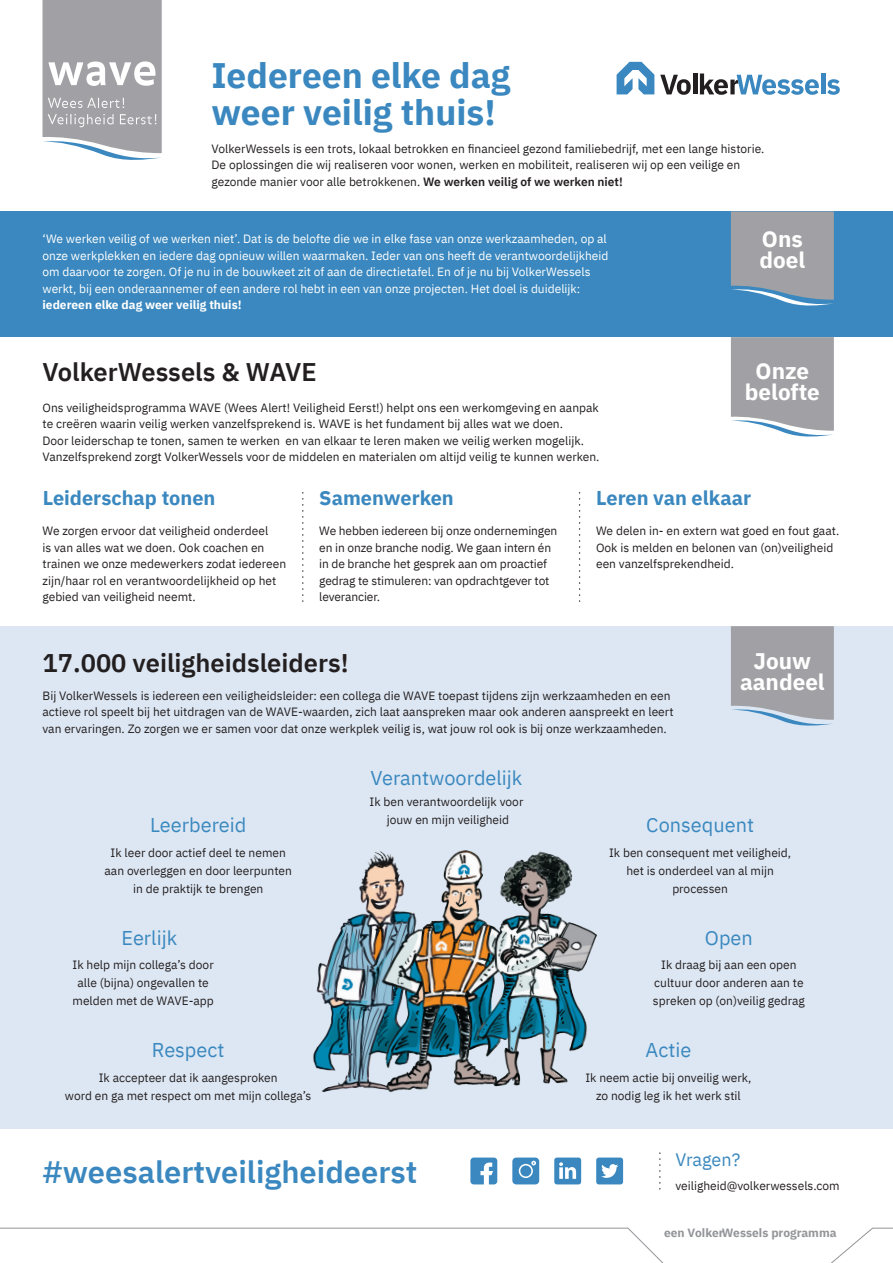
<style>
.page{position:relative;width:893px;height:1263px;background:#fff}
.page>*{position:absolute;margin:0;border:0;box-sizing:border-box;transform-origin:0 0}
.t1{font:700 35.4px/36.6px "IBM Plex Sans";color:#3a88bf}
.t2{font:600 30.9px "IBM Plex Sans";color:#3a88bf}
.t3{font:600 25.5px "IBM Plex Sans";color:#231f20}
.t4{font:700 22.5px/21px "IBM Plex Sans";color:#fff;text-align:center}
.t5{font:19.95px "IBM Plex Sans";color:#3a88bf}
.t6{font:700 19.95px "IBM Plex Sans";color:#3a88bf}
.t7{font:18px "IBM Plex Sans";letter-spacing:-.005em;color:#3a88bf}
.t8{font:12px/16.5px "IBM Plex Sans";color:#231f20;text-align:center}
.t9{font:12px/16.5px "IBM Plex Sans";color:#fff}
.t10{font:700 12px "IBM Plex Sans";color:#fff}
.t11{font:700 12px "IBM Plex Sans Tekst";color:#939598}
.s1{font-weight:600}
</style>
<div class="page">
<svg style="left:731px;top:337px;width:103px;height:100px;background:#a9abaf"></svg>
<svg style="left:0;top:1227px;width:664px;height:36px"></svg>
<svg style="left:831px;top:1227px;width:62px;height:36px"></svg>
<svg style="left:660px;top:75px;width:31px;height:20px"></svg>
<svg style="left:827px;top:79px;width:13px;height:16px"></svg>
<hr style="left:693px;top:74px;width:4px;height:20px;background:#231f20">
<hr style="left:821px;top:74px;width:4px;height:20px;background:#3a88bf">
<svg style="left:700px;top:74px;width:119px;height:21px"></svg>
<svg style="left:617px;top:62px;width:37px;height:32px"></svg>
<div style="left:0;top:211px;width:893px;height:126px;background:#3a88bf"></div>
<div style="left:0;top:626px;width:893px;height:503px;background:#dde7f3"></div>
<svg style="left:302px;top:493px;width:1px;height:109px"></svg>
<svg style="left:579px;top:493px;width:1px;height:109px"></svg>
<svg style="left:659px;top:1153px;width:2px;height:37px"></svg>
<svg style="left:43px;top:0;width:119px;height:160px;background:#afb0b4"></svg>
<svg style="left:731px;top:211px;width:103px;height:95px;background:#96a0aa"></svg>
<img style="left:313px;top:850px;width:284px;height:243px">
<svg style="left:470px;top:1157px;width:27px;height:27px"></svg>
<svg style="left:512px;top:1157px;width:27px;height:27px"></svg>
<div style="left:520px;top:1165px;width:11px;height:11px;background:#3a88bf;border-radius:50%"></div>
<svg style="left:554px;top:1157px;width:27px;height:27px"></svg>
<svg style="left:596px;top:1157px;width:27px;height:27px"></svg>
<svg style="left:731px;top:626px;width:103px;height:100px;background:#a5a8ae"></svg>
<h1 class="t1" style="left:212px;top:55px;width:300px">Iedereen elke dag weer veilig thuis!</h1>
<p class="t8" style="left:212px;top:139px;width:554px;text-align:left">VolkerWessels is een trots, lokaal betrokken en financieel gezond familiebedrijf, met een lange historie.<br>De oplossingen die wij realiseren voor wonen, werken en mobiliteit, realiseren wij op een veilige en gezonde manier voor alle betrokkenen. <span class="s1">We werken veilig of we werken niet!</span></p>
<p class="t9" style="left:43px;top:229px;width:567px">‘We werken veilig of we werken niet’. Dat is de belofte die we in elke fase van onze werkzaamheden, op al onze werkplekken en iedere dag opnieuw willen waarmaken. Ieder van ons heeft de verantwoordelijkheid om daarvoor te zorgen. Of je nu in de bouwkeet zit of aan de directietafel. En of je nu bij VolkerWessels werkt, bij een onderaannemer of een andere rol hebt in een van onze projecten. Het doel is duidelijk:</p>
<p class="t10" style="left:43px;top:295px;width:201px">iedereen elke dag weer veilig thuis!</p>
<h3 class="t3" style="left:43px;top:352px;width:276px">VolkerWessels &amp; WAVE</h3>
<p class="t8" style="left:43px;top:398px;width:558px;text-align:left">Ons veiligheidsprogramma WAVE (Wees Alert! Veiligheid Eerst!) helpt ons een werkomgeving en aanpak te creëren waarin veilig werken vanzelfsprekend is. WAVE is het fundament bij alles wat we doen.<br>Door leiderschap te tonen, samen te werken en van elkaar te leren maken we veilig werken mogelijk.<br>Vanzelfsprekend zorgt VolkerWessels voor de middelen en materialen om altijd veilig te kunnen werken.</p>
<h3 class="t4" style="left:759px;top:227px;width:47px;text-align:left">Ons doel</h3>
<h3 class="t4" style="left:745px;top:359px;width:76px">Onze belofte</h3>
<h3 class="t6" style="left:43px;top:482px;width:174px">Leiderschap tonen</h3>
<p class="t8" style="left:43px;top:522px;width:245px;text-align:left">We zorgen ervoor dat veiligheid onderdeel<br>is van alles wat we doen. Ook coachen en trainen we onze medewerkers zodat iedereen zijn/haar rol en verantwoordelijkheid op het gebied van veiligheid neemt.</p>
<h3 class="t6" style="left:319px;top:482px;width:136px">Samenwerken</h3>
<p class="t8" style="left:319px;top:522px;width:240px;text-align:left">We hebben iedereen bij onze ondernemingen en in onze branche nodig. We gaan intern én in de branche het gesprek aan om proactief gedrag te stimuleren: van opdrachtgever tot leverancier.</p>
<h3 class="t6" style="left:596px;top:482px;width:157px">Leren van elkaar</h3>
<p class="t8" style="left:596px;top:522px;width:245px;text-align:left">We delen in- en extern wat goed en fout gaat.<br>Ook is melden en belonen van (on)veiligheid een vanzelfsprekendheid.</p>
<h3 class="t3" style="left:43px;top:642px;width:308px">17.000 veiligheidsleiders!</h3>
<p class="t8" style="left:43px;top:686px;width:633px;text-align:left">Bij VolkerWessels is iedereen een veiligheidsleider: een collega die WAVE toepast tijdens zijn werkzaamheden en een actieve rol speelt bij het uitdragen van de WAVE-waarden, zich laat aanspreken maar ook anderen aanspreekt en leert van ervaringen. Zo zorgen we er samen voor dat onze werkplek veilig is, wat jouw rol ook is bij onze werkzaamheden.</p>
<h3 class="t5" style="left:371px;top:762px;width:153px">Verantwoordelijk</h3>
<h3 class="t4" style="left:740px;top:649px;width:86px">Jouw aandeel</h3>
<h3 class="t5" style="left:150px;top:810px;width:98px">Leerbereid</h3>
<p class="t8" style="left:370px;top:792px;width:155px;line-height:18px">Ik ben verantwoordelijk voor jouw en mijn veiligheid</p>
<h3 class="t5" style="left:646px;top:810px;width:109px">Consequent</h3>
<p class="t8" style="left:105px;top:843px;width:189px;line-height:18px">Ik leer door actief deel te nemen aan overleggen en door leerpunten in de praktijk te brengen</p>
<p class="t8" style="left:609px;top:843px;width:184px;line-height:18px">Ik ben consequent met veiligheid, het is onderdeel van al mijn processen</p>
<h3 class="t5" style="left:122px;top:923px;width:57px">Eerlijk</h3>
<h3 class="t5" style="left:705px;top:923px;width:49px">Open</h3>
<p class="t8" style="left:73px;top:954px;width:143px;line-height:18px">Ik help mijn collega’s door alle (bijna) ongevallen te melden met de WAVE-app</p>
<p class="t8" style="left:653px;top:954px;width:153px;line-height:18px">Ik draag bij aan een open cultuur door anderen aan te spreken op (on)veilig gedrag</p>
<h3 class="t5" style="left:152px;top:1035px;width:74px">Respect</h3>
<h3 class="t5" style="left:646px;top:1035px;width:47px">Actie</h3>
<p class="t8" style="left:65px;top:1068px;width:248px;line-height:18px">Ik accepteer dat ik aangesproken<br>word en ga met respect om met mijn collega’s</p>
<p class="t8" style="left:585px;top:1068px;width:168px;line-height:18px">Ik neem actie bij onveilig werk, zo nodig leg ik het werk stil</p>
<h2 class="t2" style="left:43px;top:1148px;width:376px">#weesalertveiligheideerst</h2>
<h3 class="t7" style="left:675px;top:1146px;width:66px">Vragen?</h3>
<p class="t8" style="left:675px;top:1176px;width:166px">veiligheid@volkerwessels.com</p>
<p class="t11" style="left:664px;top:1223px;width:174px">een VolkerWessels programma</p>
</div>
